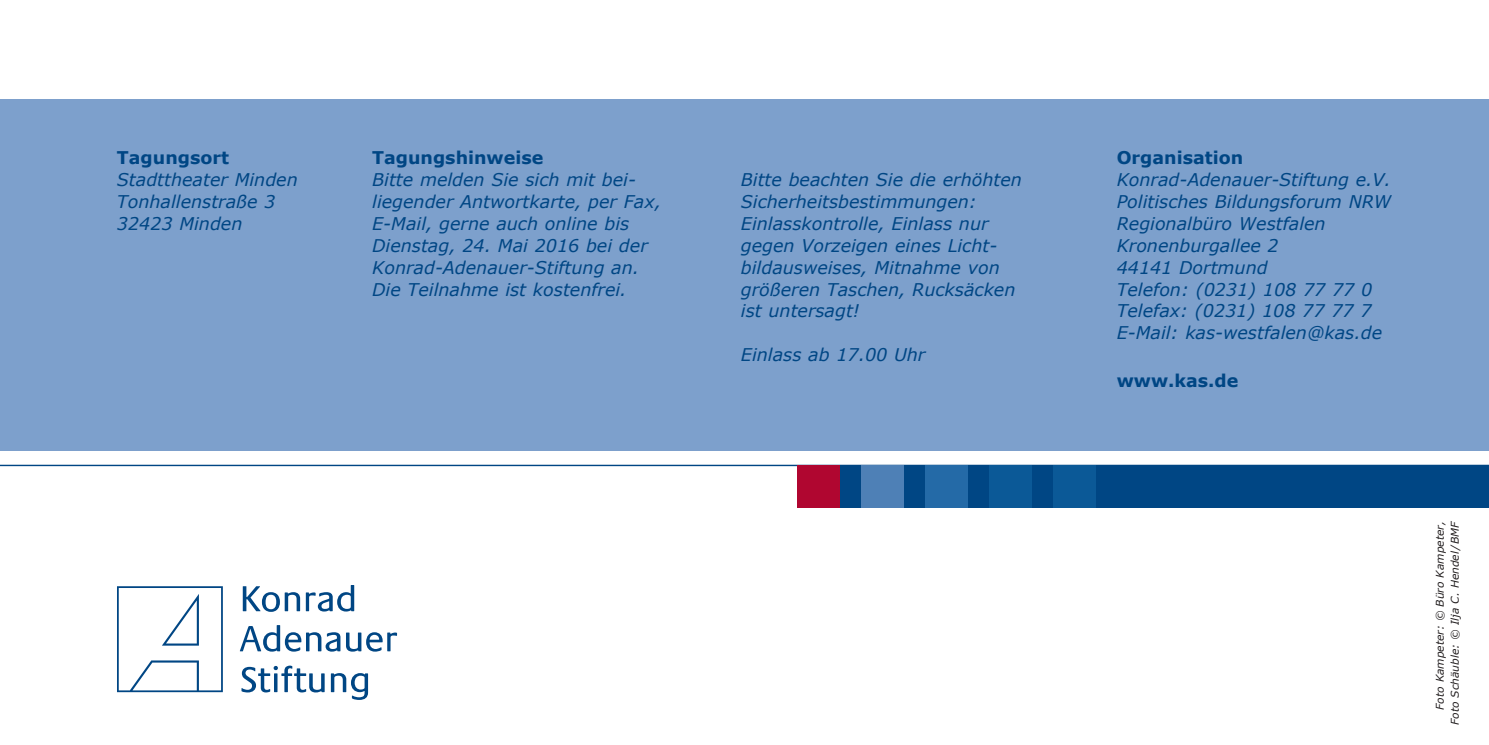
<style>
.page{position:relative;width:1489px;height:745px;background:#fff}
.page>*{position:absolute;margin:0;border:0;box-sizing:border-box;transform-origin:0 0}
.t1{font:italic 17.5px/22px "Verdana";color:#004684}
.t2{font:700 17.5px "Verdana";color:#004684}
.t3{font:italic 10.5px/15px "Verdana";color:#231f20;text-align:right}
</style>
<div class="page">
<hr style="left:0;top:464px;width:1488px;height:2px;background:#004684">
<div style="left:0;top:99px;width:1488px;height:351px;background:#7da0cc"></div>
<svg style="left:117px;top:586px;width:106px;height:105px"></svg>
<svg style="left:243px;top:586px;width:57px;height:25px"></svg>
<svg style="left:306px;top:585px;width:48px;height:26px"></svg>
<svg style="left:240px;top:625px;width:100px;height:26px"></svg>
<svg style="left:346px;top:632px;width:51px;height:19px"></svg>
<svg style="left:241px;top:665px;width:83px;height:27px"></svg>
<svg style="left:331px;top:673px;width:37px;height:26px"></svg>
<div style="left:797px;top:464px;width:691px;height:43px;background:#004684"></div>
<div style="left:925px;top:464px;width:42px;height:43px;background:#246aa7"></div>
<div style="left:989px;top:464px;width:42px;height:43px;background:#0b5997"></div>
<div style="left:1052px;top:464px;width:43px;height:43px;background:#0b5997"></div>
<div style="left:797px;top:464px;width:43px;height:43px;background:#b00630"></div>
<div style="left:861px;top:464px;width:43px;height:43px;background:#4e80b6"></div>
<p class="t2" style="left:117px;top:146px;width:114px">Tagungsort</p>
<p class="t1" style="left:117px;top:168px;width:182px">Stadttheater Minden<br>Tonhallenstraße 3<br>32423 Minden</p>
<p class="t2" style="left:372px;top:146px;width:173px">Tagungshinweise</p>
<p class="t1" style="left:372px;top:168px;width:290px">Bitte melden Sie sich mit bei&shy;liegender Antwortkarte, per Fax,<br>E-Mail, gerne auch online bis<br>Dienstag, 24. Mai 2016 bei der<br>Konrad-Adenauer-Stiftung an.<br>Die Teilnahme ist kostenfrei.</p>
<p class="t1" style="left:741px;top:168px;width:282px">Bitte beachten Sie die erhöhten<br>Sicherheitsbestimmungen:<br>Einlasskontrolle, Einlass nur gegen Vorzeigen eines Licht&shy;bildausweises, Mitnahme von größeren Taschen, Rucksäcken ist untersagt!</p>
<p class="t1" style="left:741px;top:343px;width:186px">Einlass ab 17.00 Uhr</p>
<p class="t2" style="left:1116px;top:146px;width:128px">Organisation</p>
<p class="t1" style="left:1116px;top:168px;width:276px">Konrad-Adenauer-Stiftung e.V.<br>Politisches Bildungsforum NRW<br>Regionalbüro Westfalen<br>Kronenburgallee 2<br>44141 Dortmund<br>Telefon: (0231) 108 77 77 0<br>Telefax: (0231) 108 77 77 7<br>E-Mail: kas-westfalen@kas.de</p>
<p class="t2" style="left:1116px;top:369px;width:123px">www.kas.de</p>
<p class="t3" style="left:1432px;top:724px;width:206px;rotate:-90deg">Foto Kampeter: © Büro Kampeter,<br>Foto Schäuble: © Ilja C. Hendel/BMF</p>
</div>
